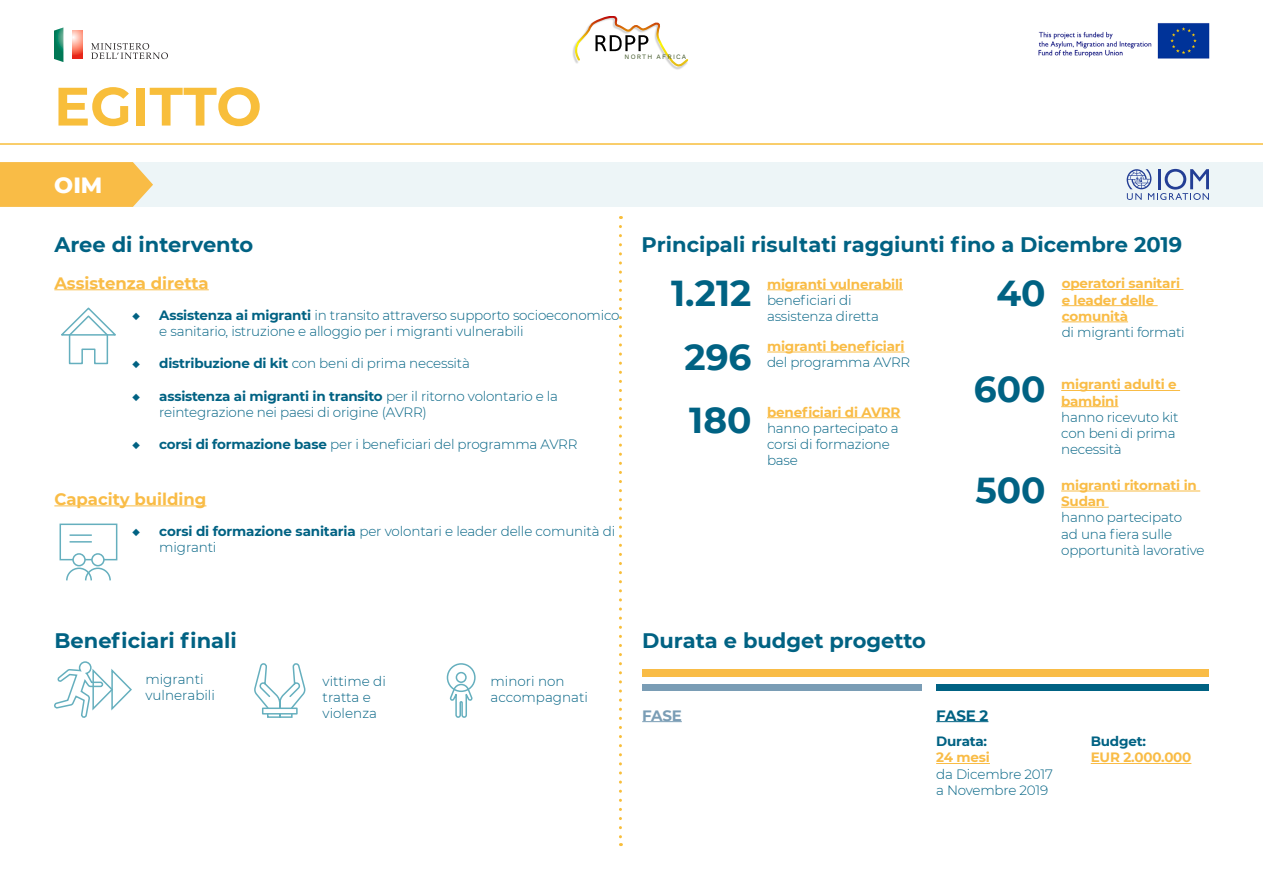
<style>
.page{position:relative;width:1263px;height:893px;background:#fff}
.page>*{position:absolute;margin:0;border:0;box-sizing:border-box;transform-origin:0 0}
.t1{font:700 54px "Montserrat";color:#f8be3b}
.t2{font:700 36px "Montserrat";color:#006283}
.t3{font:800 22.5px "Montserrat";color:#fff}
.t4{font:700 21px "Montserrat";color:#006283}
.t5{font:700 16.5px "Montserrat";color:#f9bc46}
.t6{font:700 15px "Montserrat";color:#006283}
.t7{font:700 15px "Montserrat";color:#7a9db5}
.t8{font:300 13.5px/16.2px "Montserrat";letter-spacing:-.015em;color:#006283}
.t9{font:700 13.5px/16.2px "Montserrat";letter-spacing:-.015em;color:#f9bc46}
.t10{font:700 13.5px "Montserrat";letter-spacing:-.015em;color:#006283}
.t11{font:6.75px "Work Sans";letter-spacing:.17em;color:#405627}
.s1{font-weight:400}
.s2{font-weight:700}
.s3{font-weight:700;color:#f9bc46}
.s4{font-weight:300;color:#006283}
</style>
<div class="page">
<div style="left:0;top:162px;width:1263px;height:45px;background:#edf5f7"></div>
<svg style="left:91px;top:43px;width:77px;height:16px"></svg>
<svg style="left:54px;top:27px;width:9px;height:35px"></svg>
<svg style="left:73px;top:31px;width:9px;height:28px"></svg>
<img style="left:1038px;top:23px;width:172px;height:36px">
<img style="left:572px;top:16px;width:109px;height:54px">
<svg style="left:574px;top:17px;width:115px;height:51px"></svg>
<hr style="left:0;top:143px;width:1263px;height:2px;background:#f8be3b">
<svg style="left:0;top:162px;width:153px;height:45px;background:#f8bf52"></svg>
<svg style="left:1127px;top:169px;width:82px;height:31px"></svg>
<hr style="left:54px;top:289px;width:155px;height:1px;background:#f9bc46">
<hr style="left:54px;top:505px;width:152px;height:1px;background:#f9bc46">
<hr style="left:767px;top:289px;width:136px;height:1px;background:#f9bc46">
<hr style="left:767px;top:352px;width:137px;height:1px;background:#f9bc46">
<hr style="left:767px;top:417px;width:133px;height:1px;background:#f9bc46">
<hr style="left:1062px;top:289px;width:121px;height:1px;background:#f9bc46">
<hr style="left:1062px;top:305px;width:96px;height:1px;background:#f9bc46">
<hr style="left:1062px;top:322px;width:66px;height:1px;background:#f9bc46">
<hr style="left:1061px;top:390px;width:119px;height:1px;background:#f9bc46">
<hr style="left:1061px;top:406px;width:57px;height:1px;background:#f9bc46">
<hr style="left:1061px;top:491px;width:139px;height:1px;background:#f9bc46">
<hr style="left:1061px;top:507px;width:48px;height:1px;background:#f9bc46">
<div style="left:447px;top:663px;width:29px;height:29px;border:2px solid #65afbe;border-radius:50%"></div>
<svg style="left:449px;top:671px;width:25px;height:47px"></svg>
<svg style="left:254px;top:663px;width:52px;height:55px"></svg>
<svg style="left:262px;top:707px;width:36px;height:7px"></svg>
<svg style="left:54px;top:661px;width:78px;height:57px"></svg>
<svg style="left:61px;top:307px;width:55px;height:58px"></svg>
<svg style="left:66px;top:567px;width:45px;height:14px"></svg>
<div style="left:60px;top:524px;width:57px;height:36px;border:2px solid #65afbe"></div>
<hr style="left:70px;top:534px;width:22px;height:2px;background:#65afbe">
<hr style="left:70px;top:541px;width:22px;height:2px;background:#65afbe">
<div style="left:73px;top:554px;width:12px;height:12px;background:#fff;border-radius:50%"></div>
<div style="left:72px;top:553px;width:14px;height:13px;border:2px solid #65afbe;border-radius:50%"></div>
<div style="left:92px;top:554px;width:12px;height:12px;background:#fff;border-radius:50%"></div>
<div style="left:91px;top:553px;width:14px;height:13px;border:2px solid #65afbe;border-radius:50%"></div>
<svg style="left:619px;top:226px;width:3px;height:620px"></svg>
<div style="left:642px;top:669px;width:567px;height:8px;background:#f9bc46"></div>
<div style="left:642px;top:684px;width:280px;height:7px;background:#7a9db5"></div>
<div style="left:936px;top:684px;width:273px;height:7px;background:#006283"></div>
<hr style="left:936px;top:763px;width:54px;height:1px;background:#f9bc46">
<hr style="left:936px;top:721px;width:52px;height:1px;background:#006283">
<hr style="left:642px;top:721px;width:40px;height:1px;background:#7a9db5">
<hr style="left:1091px;top:763px;width:100px;height:1px;background:#f9bc46">
<p class="t1" style="left:54px;top:67px;width:209px">EGITTO</p>
<p class="t3" style="left:54px;top:169px;width:50px">OIM</p>
<p class="t11" style="left:625px;top:52px;width:63px">NORTH AFRICA</p>
<p class="t4" style="left:54px;top:229px;width:200px">Aree di intervento</p>
<p class="t4" style="left:642px;top:229px;width:542px">Principali risultati raggiunti fino a Dicembre 2019</p>
<p class="t5" style="left:54px;top:271px;width:156px">Assistenza diretta</p>
<p class="t8" style="left:159px;top:306px;width:462px;text-indent:-27px"><span class="s1">◆</span> <span class="s2">Assistenza ai migranti</span> in transito attraverso supporto socioeconomico e sanitario, istruzione e alloggio per i migranti vulnerabili</p>
<p class="t8" style="left:132px;top:355px;width:339px"><span class="s1">◆</span> <span class="s2">distribuzione di kit</span> con beni di prima necessità</p>
<p class="t8" style="left:159px;top:387px;width:400px;text-indent:-27px"><span class="s1">◆</span> <span class="s2">assistenza ai migranti in transito</span> per il ritorno volontario e la reintegrazione nei paesi di origine (AVRR)</p>
<p class="t8" style="left:132px;top:436px;width:447px"><span class="s1">◆</span> <span class="s2">corsi di formazione base</span> per i beneficiari del programma AVRR</p>
<p class="t5" style="left:54px;top:487px;width:154px">Capacity building</p>
<p class="t8" style="left:159px;top:522px;width:458px;text-indent:-27px"><span class="s1">◆</span> <span class="s2">corsi di formazione sanitaria</span> per volontari e leader delle comunità di migranti</p>
<p class="t2" style="left:671px;top:268px;width:82px">1.212</p>
<p class="t9" style="left:767px;top:275px;width:137px">migranti vulnerabili</p>
<p class="t8" style="left:767px;top:292px;width:113px">beneficiari di assistenza diretta</p>
<p class="t2" style="left:684px;top:331px;width:69px">296</p>
<p class="t9" style="left:767px;top:337px;width:139px">migranti beneficiari</p>
<p class="t8" style="left:767px;top:354px;width:145px">del programma AVRR</p>
<p class="t2" style="left:689px;top:394px;width:64px">180</p>
<p class="t8" style="left:767px;top:403px;width:135px"><span class="s3">beneficiari di AVRR </span>hanno partecipato a corsi di formazione base</p>
<p class="t2" style="left:996px;top:268px;width:51px">40</p>
<p class="t9" style="left:1062px;top:275px;width:125px">operatori sanitari e leader delle comunità<br><span class="s4">di migranti formati</span></p>
<p class="t2" style="left:974px;top:364px;width:73px">600</p>
<p class="t9" style="left:1061px;top:376px;width:117px">migranti adulti e bambini</p>
<p class="t8" style="left:1061px;top:409px;width:119px">hanno ricevuto kit con beni di prima necessità</p>
<p class="t2" style="left:975px;top:464px;width:72px">500</p>
<p class="t9" style="left:1061px;top:476px;width:137px">migranti ritornati in<br>Sudan</p>
<p class="t8" style="left:1061px;top:509px;width:145px">hanno partecipato<br>ad una fiera sulle opportunità lavorative</p>
<p class="t4" style="left:54px;top:625px;width:184px">Beneficiari finali</p>
<p class="t8" style="left:145px;top:671px;width:71px">migranti vulnerabili</p>
<p class="t8" style="left:323px;top:672px;width:65px">vittime di tratta e violenza</p>
<p class="t8" style="left:491px;top:672px;width:99px">minori non accompagnati</p>
<p class="t4" style="left:642px;top:625px;width:285px">Durata e budget progetto</p>
<p class="t7" style="left:642px;top:704px;width:41px">FASE</p>
<p class="t6" style="left:936px;top:704px;width:54px">FASE 2</p>
<p class="t8" style="left:936px;top:733px;width:118px"><span class="s2">Durata:<br></span><span class="s3">24 mesi<br></span>da Dicembre 2017 a Novembre 2019</p>
<p class="t10" style="left:1091px;top:732px;width:57px">Budget:</p>
<p class="t9" style="left:1091px;top:749px;width:102px">EUR 2.000.000</p>
</div>
